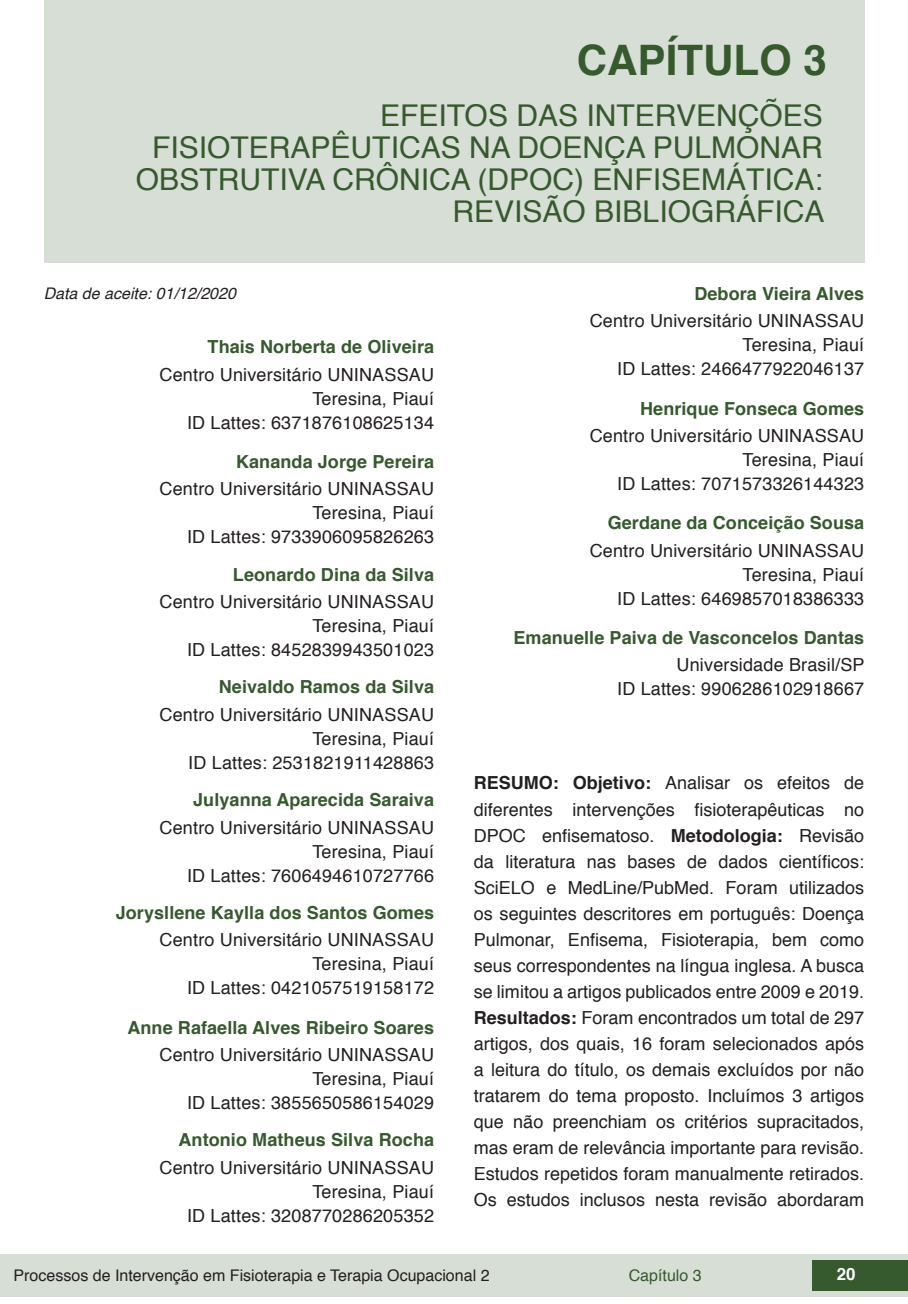
<style>
.page{position:relative;width:908px;height:1304px;background:#fff}
.page>*{position:absolute;margin:0;border:0;box-sizing:border-box;transform-origin:0 0}
.capítulos{font:700 42px "Helvetica";color:#36592e}
.nome_artigos{font:30px/32px "Helvetica";color:#36592e;text-align:right}
.info_autores{font:18px "Helvetica";letter-spacing:.01em;color:#231f20}
.Resumos_e_PC_TXT{font:18px/26px "Helvetica";color:#231f20;text-align:justify}
.nome_autores{font:700 18px "Helvetica";letter-spacing:.005em;color:#36592e}
.t1{font:700 16.8px "Helvetica";color:#fff}
.t2{font:16px "Helvetica";color:#231f20}
.t3{font:italic 16px "Helvetica";color:#231f20}
.t4{font:16px "Helvetica";color:#36592e}
.s1{font-weight:700}
</style>
<div class="page">
<div style="left:0;top:1254px;width:906px;height:43px;background:#d7ded5"></div>
<div style="left:812px;top:1261px;width:95px;height:30px;background:#36592e"></div>
<div style="left:44px;top:0;width:819px;height:263px;background:#d7ded5"></div>
<p class="capítulos" style="left:576px;top:26px;width:251px">CAPÍTULO 3</p>
<p class="nome_artigos" style="left:136px;top:101px;width:689px">EFEITOS DAS INTERVENÇÕES<br>FISIOTERAPÊUTICAS NA DOENÇA PULMONAR<br>OBSTRUTIVA CRÔNICA (DPOC) ENFISEMÁTICA:<br>REVISÃO BIBLIOGRÁFICA</p>
<p class="t3" style="left:44px;top:280px;width:194px">Data de aceite: 01/12/2020</p>
<p class="nome_autores" style="left:207px;top:333px;width:228px">Thais Norberta de Oliveira</p>
<p class="info_autores" style="left:159px;top:361px;width:276px">Centro Universitário UNINASSAU</p>
<p class="info_autores" style="left:312px;top:385px;width:123px">Teresina, Piauí</p>
<p class="info_autores" style="left:187px;top:409px;width:248px">ID Lattes: 6371876108625134</p>
<p class="nome_autores" style="left:236px;top:447px;width:199px">Kananda Jorge Pereira</p>
<p class="info_autores" style="left:159px;top:475px;width:276px">Centro Universitário UNINASSAU</p>
<p class="info_autores" style="left:312px;top:499px;width:123px">Teresina, Piauí</p>
<p class="info_autores" style="left:187px;top:523px;width:248px">ID Lattes: 9733906095826263</p>
<p class="nome_autores" style="left:233px;top:560px;width:202px">Leonardo Dina da Silva</p>
<p class="info_autores" style="left:159px;top:588px;width:276px">Centro Universitário UNINASSAU</p>
<p class="info_autores" style="left:312px;top:612px;width:123px">Teresina, Piauí</p>
<p class="info_autores" style="left:187px;top:636px;width:248px">ID Lattes: 8452839943501023</p>
<p class="nome_autores" style="left:219px;top:673px;width:217px">Neivaldo Ramos da Silva</p>
<p class="info_autores" style="left:159px;top:701px;width:276px">Centro Universitário UNINASSAU</p>
<p class="info_autores" style="left:312px;top:725px;width:123px">Teresina, Piauí</p>
<p class="info_autores" style="left:188px;top:749px;width:247px">ID Lattes: 2531821911428863</p>
<p class="nome_autores" style="left:193px;top:785px;width:242px">Julyanna Aparecida Saraiva</p>
<p class="info_autores" style="left:159px;top:813px;width:276px">Centro Universitário UNINASSAU</p>
<p class="info_autores" style="left:312px;top:837px;width:123px">Teresina, Piauí</p>
<p class="info_autores" style="left:187px;top:861px;width:248px">ID Lattes: 7606494610727766</p>
<p class="nome_autores" style="left:116px;top:898px;width:320px">Jorysllene Kaylla dos Santos Gomes</p>
<p class="info_autores" style="left:159px;top:926px;width:276px">Centro Universitário UNINASSAU</p>
<p class="info_autores" style="left:312px;top:950px;width:123px">Teresina, Piauí</p>
<p class="info_autores" style="left:187px;top:974px;width:248px">ID Lattes: 0421057519158172</p>
<p class="nome_autores" style="left:127px;top:1013px;width:308px">Anne Rafaella Alves Ribeiro Soares</p>
<p class="info_autores" style="left:159px;top:1041px;width:276px">Centro Universitário UNINASSAU</p>
<p class="info_autores" style="left:312px;top:1065px;width:123px">Teresina, Piauí</p>
<p class="info_autores" style="left:187px;top:1089px;width:248px">ID Lattes: 3855650586154029</p>
<p class="nome_autores" style="left:178px;top:1125px;width:257px">Antonio Matheus Silva Rocha</p>
<p class="info_autores" style="left:159px;top:1153px;width:276px">Centro Universitário UNINASSAU</p>
<p class="info_autores" style="left:312px;top:1177px;width:123px">Teresina, Piauí</p>
<p class="info_autores" style="left:187px;top:1201px;width:248px">ID Lattes: 3208770286205352</p>
<p class="nome_autores" style="left:694px;top:279px;width:171px">Debora Vieira Alves</p>
<p class="info_autores" style="left:589px;top:307px;width:276px">Centro Universitário UNINASSAU</p>
<p class="info_autores" style="left:742px;top:331px;width:123px">Teresina, Piauí</p>
<p class="info_autores" style="left:617px;top:355px;width:248px">ID Lattes: 2466477922046137</p>
<p class="nome_autores" style="left:639px;top:394px;width:225px">Henrique Fonseca Gomes</p>
<p class="info_autores" style="left:589px;top:422px;width:276px">Centro Universitário UNINASSAU</p>
<p class="info_autores" style="left:742px;top:446px;width:123px">Teresina, Piauí</p>
<p class="info_autores" style="left:617px;top:470px;width:248px">ID Lattes: 7071573326144323</p>
<p class="nome_autores" style="left:607px;top:509px;width:258px">Gerdane da Conceição Sousa</p>
<p class="info_autores" style="left:589px;top:537px;width:276px">Centro Universitário UNINASSAU</p>
<p class="info_autores" style="left:742px;top:561px;width:123px">Teresina, Piauí</p>
<p class="info_autores" style="left:617px;top:585px;width:248px">ID Lattes: 6469857018386333</p>
<p class="nome_autores" style="left:513px;top:623px;width:352px">Emanuelle Paiva de Vasconcelos Dantas</p>
<p class="info_autores" style="left:676px;top:651px;width:189px">Universidade Brasil/SP</p>
<p class="info_autores" style="left:617px;top:675px;width:248px">ID Lattes: 9906286102918667</p>
<p class="Resumos_e_PC_TXT" style="left:473px;top:771px;width:392px"><span class="s1">RESUMO: Objetivo:</span> Analisar os efeitos de diferentes intervenções fisioterapêuticas no DPOC enfisematoso. <span class="s1">Metodologia:</span> Revisão da literatura nas bases de dados científicos:<br>SciELO e MedLine/PubMed. Foram utilizados os seguintes descritores em português: Doença Pulmonar, Enfisema, Fisioterapia, bem como seus correspondentes na língua inglesa. A busca se limitou a artigos publicados entre 2009 e 2019.<br><span class="s1">Resultados:</span> Foram encontrados um total de 297 artigos, dos quais, 16 foram selecionados após a leitura do título, os demais excluídos por não tratarem do tema proposto. Incluímos 3 artigos que não preenchiam os critérios supracitados, mas eram de relevância importante para revisão.<br>Estudos repetidos foram manualmente retirados.<br>Os estudos inclusos nesta revisão abordaram</p>
<p class="t2" style="left:14px;top:1263px;width:477px">Processos de Intervenção em Fisioterapia e Terapia Ocupacional 2</p>
<p class="t4" style="left:628px;top:1263px;width:74px">Capítulo 3</p>
<p class="t1" style="left:836px;top:1261px;width:20px">20</p>
</div>
